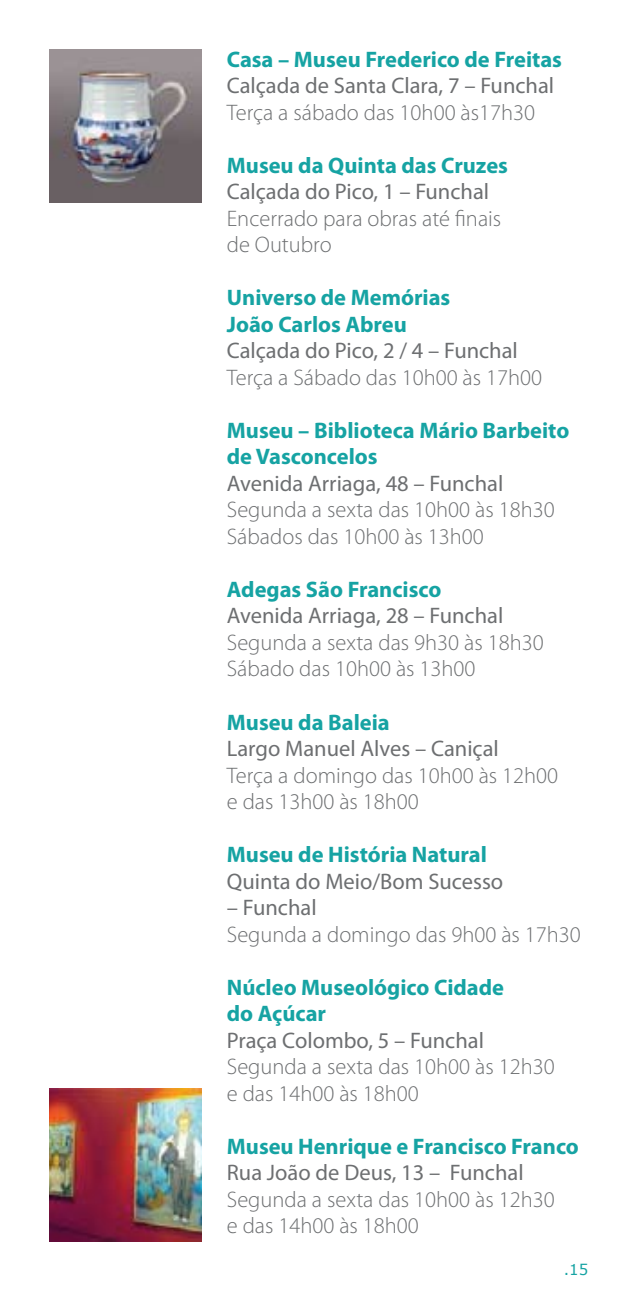
<style>
.page{position:relative;width:638px;height:1312px;background:#fff}
.page>*{position:absolute;margin:0;border:0;box-sizing:border-box;transform-origin:0 0}
.t1{font:300 22.5px/26.5px "Myriad Pro";color:#6d6f71}
.t2{font:700 22.5px/26.5px "Myriad Pro";color:#16a3a3}
.t3{font:22.5px "Myriad Pro";color:#6d6f71}
.t4{font:15px "Verdana";color:#16a3a3}
</style>
<div class="page">
<img style="left:50px;top:50px;width:152px;height:152px">
<img style="left:50px;top:1088px;width:152px;height:152px">
<p class="t2" style="left:227px;top:45px;width:337px">Casa – Museu Frederico de Freitas</p>
<p class="t3" style="left:227px;top:72px;width:329px">Calçada de Santa Clara, 7 – Funchal</p>
<p class="t1" style="left:227px;top:99px;width:310px">Terça a sábado das 10h00 às17h30</p>
<p class="t2" style="left:227px;top:151px;width:283px">Museu da Quinta das Cruzes</p>
<p class="t3" style="left:227px;top:178px;width:264px">Calçada do Pico, 1 – Funchal</p>
<p class="t1" style="left:227px;top:205px;width:276px">Encerrado para obras até finais de Outubro</p>
<p class="t2" style="left:227px;top:283px;width:225px">Universo de Memórias<br>João Carlos Abreu</p>
<p class="t3" style="left:227px;top:337px;width:293px">Calçada do Pico, 2 / 4 – Funchal</p>
<p class="t1" style="left:227px;top:364px;width:317px">Terça a Sábado das 10h00 às 17h00</p>
<p class="t2" style="left:227px;top:416px;width:344px">Museu – Biblioteca Mário Barbeito de Vasconcelos</p>
<p class="t3" style="left:227px;top:469px;width:278px">Avenida Arriaga, 48 – Funchal</p>
<p class="t1" style="left:227px;top:496px;width:329px">Segunda a sexta das 10h00 às 18h30<br>Sábados das 10h00 às 13h00</p>
<p class="t2" style="left:227px;top:575px;width:216px">Adegas São Francisco</p>
<p class="t3" style="left:227px;top:602px;width:278px">Avenida Arriaga, 28 – Funchal</p>
<p class="t1" style="left:227px;top:629px;width:318px">Segunda a sexta das 9h30 às 18h30<br>Sábado das 10h00 às 13h00</p>
<p class="t2" style="left:227px;top:707px;width:164px">Museu da Baleia</p>
<p class="t3" style="left:227px;top:734px;width:273px">Largo Manuel Alves – Caniçal</p>
<p class="t1" style="left:227px;top:761px;width:333px">Terça a domingo das 10h00 às 12h00 e das 13h00 às 18h00</p>
<p class="t2" style="left:227px;top:840px;width:262px">Museu de História Natural</p>
<p class="t3" style="left:227px;top:867px;width:278px">Quinta do Meio/Bom Sucesso</p>
<p class="t3" style="left:227px;top:893px;width:91px">– Funchal</p>
<p class="t1" style="left:227px;top:920px;width:355px">Segunda a domingo das 9h00 às 17h30</p>
<p class="t2" style="left:227px;top:972px;width:279px">Núcleo Museológico Cidade do Açúcar</p>
<p class="t3" style="left:227px;top:1026px;width:259px">Praça Colombo, 5 – Funchal</p>
<p class="t1" style="left:227px;top:1053px;width:329px">Segunda a sexta das 10h00 às 12h30 e das 14h00 às 18h00</p>
<p class="t2" style="left:227px;top:1131px;width:353px">Museu Henrique e Francisco Franco</p>
<p class="t3" style="left:227px;top:1158px;width:298px">Rua João de Deus, 13 – Funchal</p>
<p class="t1" style="left:227px;top:1185px;width:329px">Segunda a sexta das 10h00 às 12h30 e das 14h00 às 18h00</p>
<p class="t4" style="left:564px;top:1259px;width:24px">.15</p>
</div>
